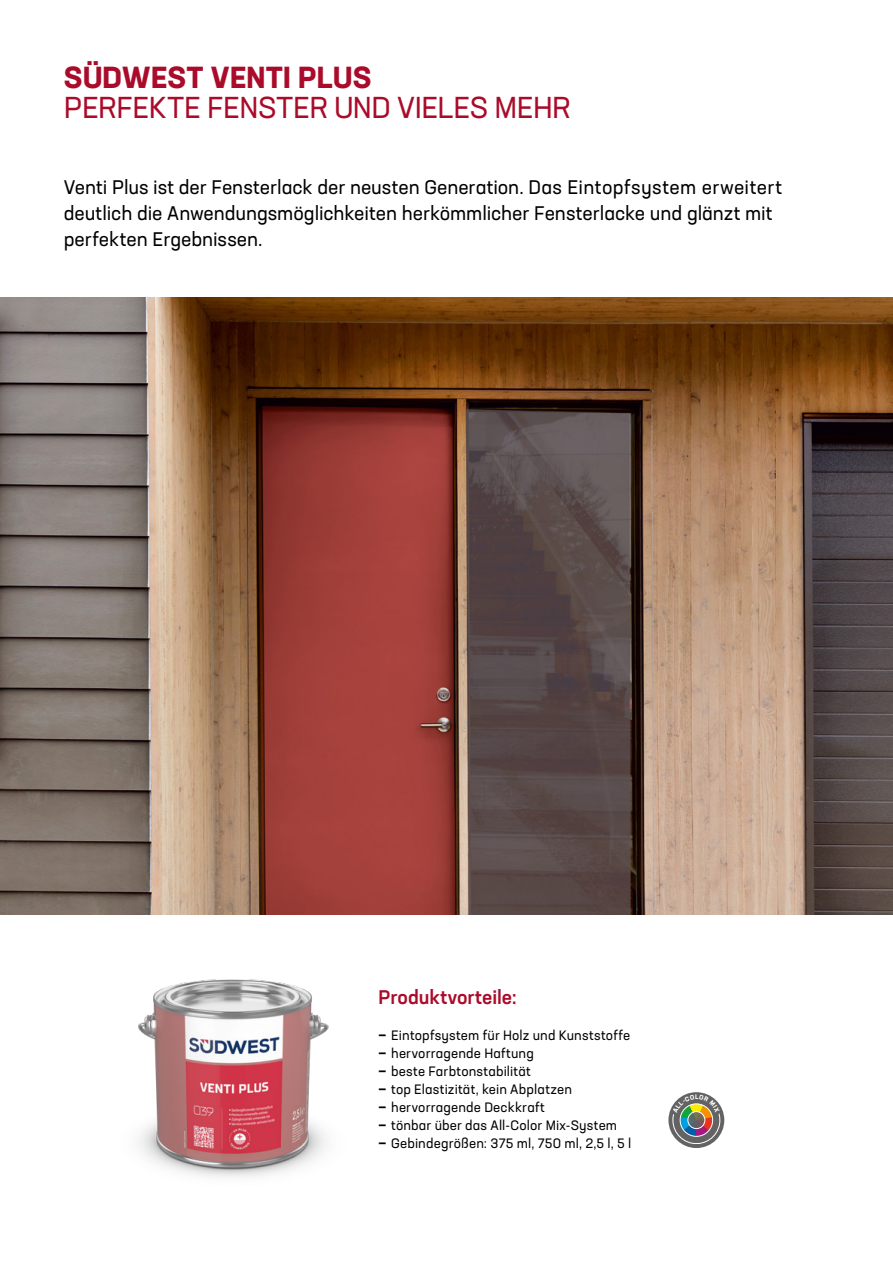
<style>
.page{position:relative;width:893px;height:1263px;background:#fff}
.page>*{position:absolute;margin:0;border:0;box-sizing:border-box;transform-origin:0 0}
.t1{font:30px "Neusa Next Std";letter-spacing:-.02em;color:#aa0b2a}
.t2{font:700 30px "Neusa Next Std";letter-spacing:.015em;color:#aa0b2a}
.t3{font:19.5px/26px "Neusa Next Std";letter-spacing:-.005em;color:#000}
.t4{font:500 19.5px "Neusa Next Std";letter-spacing:-.005em;color:#aa0b2a}
.t5{font:13.5px "Neusa Next Std";letter-spacing:.01em;color:#000}
.s1{font-weight:700}
</style>
<div class="page">
<img style="left:138px;top:979px;width:191px;height:199px">
<img style="left:0;top:298px;width:893px;height:616px">
<svg style="left:668px;top:1092px;width:56px;height:56px"></svg>
<svg style="left:673px;top:1095px;width:47px;height:49px;background:#86837a"></svg>
<h1 class="t2" style="left:64px;top:58px;width:309px">SÜDWEST VENTI PLUS</h1>
<h1 class="t1" style="left:64px;top:89px;width:508px">PERFEKTE FENSTER UND VIELES MEHR</h1>
<h2 class="t3" style="left:64px;top:174px;width:720px">Venti Plus ist der Fensterlack der neusten Generation. Das Eintopfsystem erweitert deutlich die Anwendungsmöglichkeiten herkömmlicher Fensterlacke und glänzt mit perfekten Ergebnissen.</h2>
<h2 class="t4" style="left:378px;top:985px;width:140px">Produktvorteile:</h2>
<p class="t5" style="left:378px;top:1027px;width:253px"><span class="s1">—</span> Eintopfsystem für Holz und Kunststoffe</p>
<p class="t5" style="left:378px;top:1045px;width:157px"><span class="s1">—</span> hervorragende Haftung</p>
<p class="t5" style="left:378px;top:1063px;width:154px"><span class="s1">—</span> beste Farbtonstabilität</p>
<p class="t5" style="left:378px;top:1081px;width:195px"><span class="s1">—</span> top Elastizität, kein Abplatzen</p>
<p class="t5" style="left:378px;top:1099px;width:168px"><span class="s1">—</span> hervorragende Deckkraft</p>
<p class="t5" style="left:378px;top:1117px;width:240px"><span class="s1">—</span> tönbar über das All-Color Mix-System</p>
<p class="t5" style="left:378px;top:1135px;width:254px"><span class="s1">—</span> Gebindegrößen: 375 ml, 750 ml, 2,5 l, 5 l</p>
</div>
